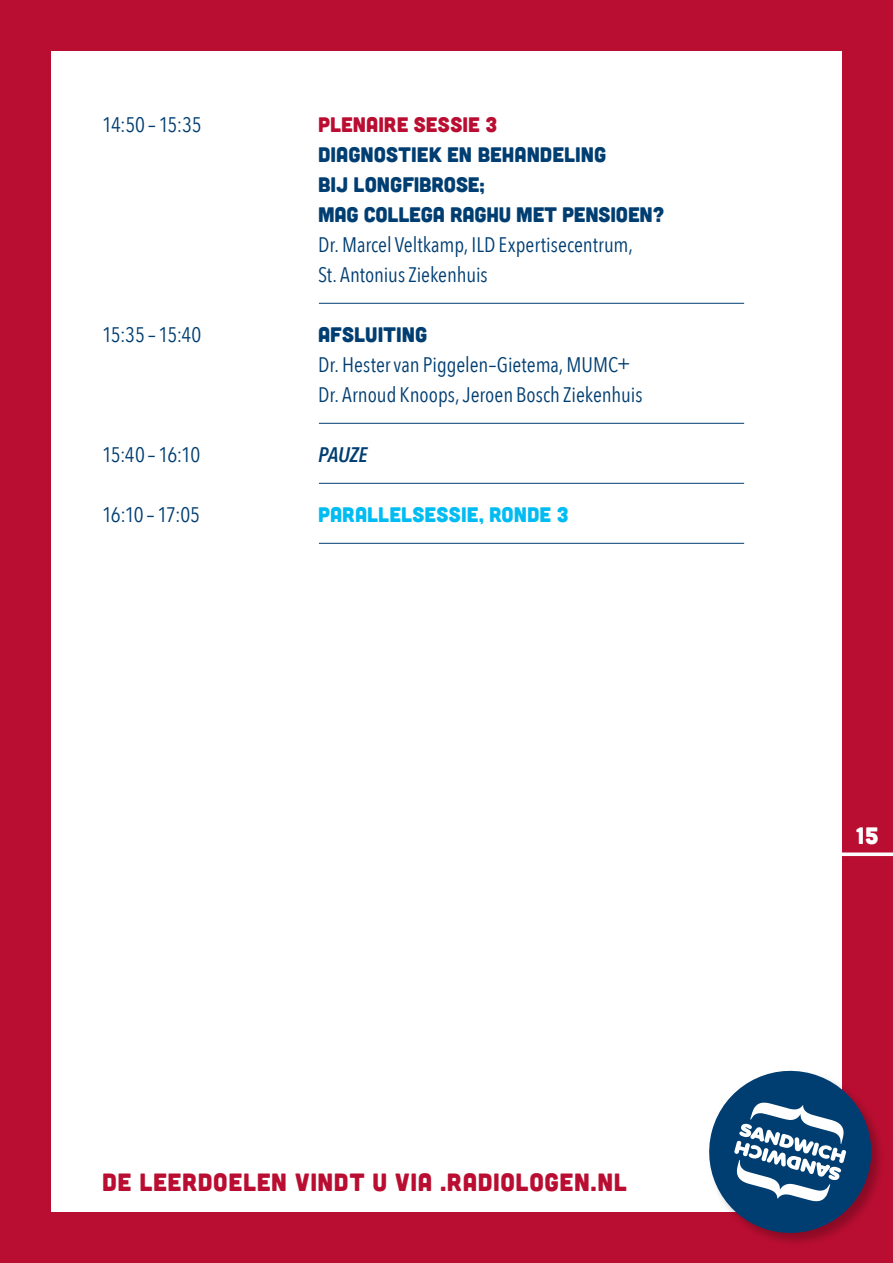
<style>
.page{position:relative;width:893px;height:1263px;background:#b90e31}
.page>*{position:absolute;margin:0;border:0;box-sizing:border-box;transform-origin:0 0}
.t1{font:24.9px "Cubano";letter-spacing:.025em;color:#b90e31}
.t2{font:23.7px "Cubano";color:#fff}
.t3{font:21px/30px "Avenir Next Condensed";color:#003e72}
.t4{font:21px/30px "Cubano";color:#003e72}
.t5{font:21px "Cubano";letter-spacing:.005em;color:#00bcf2}
.t6{font:21px "Cubano";letter-spacing:.005em;color:#b90e31}
.t7{font:italic 600 21px "Avenir Next Condensed";letter-spacing:-.01em;color:#003e72}
</style>
<div class="page">
<div style="left:51px;top:51px;width:791px;height:1161px;background:#fff"></div>
<svg style="left:709px;top:1070px;width:171px;height:172px"></svg>
<svg style="left:842px;top:852px;width:51px;height:4px"></svg>
<hr style="left:319px;top:303px;width:425px;height:1px;background:#003e72">
<hr style="left:319px;top:423px;width:425px;height:1px;background:#003e72">
<hr style="left:319px;top:483px;width:425px;height:1px;background:#003e72">
<hr style="left:319px;top:543px;width:425px;height:1px;background:#003e72">
<p class="t3" style="left:102px;top:108px;width:101px">14:50 – 15:35</p>
<p class="t6" style="left:318px;top:111px;width:181px">PLENAIRE SESSIE 3</p>
<p class="t4" style="left:318px;top:138px;width:348px">DIAGNOSTIEK EN BEHANDELING<br>BIJ LONGFIBROSE;<br>MAG COLLEGA RAGHU MET PENSIOEN?</p>
<p class="t3" style="left:318px;top:228px;width:316px">Dr. Marcel Veltkamp, ILD Expertisecentrum,<br>St. Antonius Ziekenhuis</p>
<p class="t3" style="left:102px;top:318px;width:101px">15:35 – 15:40</p>
<p class="t4" style="left:318px;top:318px;width:111px">AFSLUITING</p>
<p class="t3" style="left:318px;top:348px;width:326px">Dr. Hester van Piggelen–Gietema, MUMC+<br>Dr. Arnoud Knoops, Jeroen Bosch Ziekenhuis</p>
<p class="t3" style="left:102px;top:438px;width:100px">15:40 – 16:10</p>
<p class="t7" style="left:318px;top:442px;width:51px">PAUZE</p>
<p class="t3" style="left:102px;top:498px;width:99px">16:10 – 17:05</p>
<p class="t5" style="left:318px;top:501px;width:252px">PARALLELSESSIE, RONDE 3</p>
<p class="t1" style="left:102px;top:1166px;width:526px">DE LEERDOELEN VINDT U VIA .RADIOLOGEN.NL</p>
<p class="t2" style="left:856px;top:820px;width:24px">15</p>
</div>
